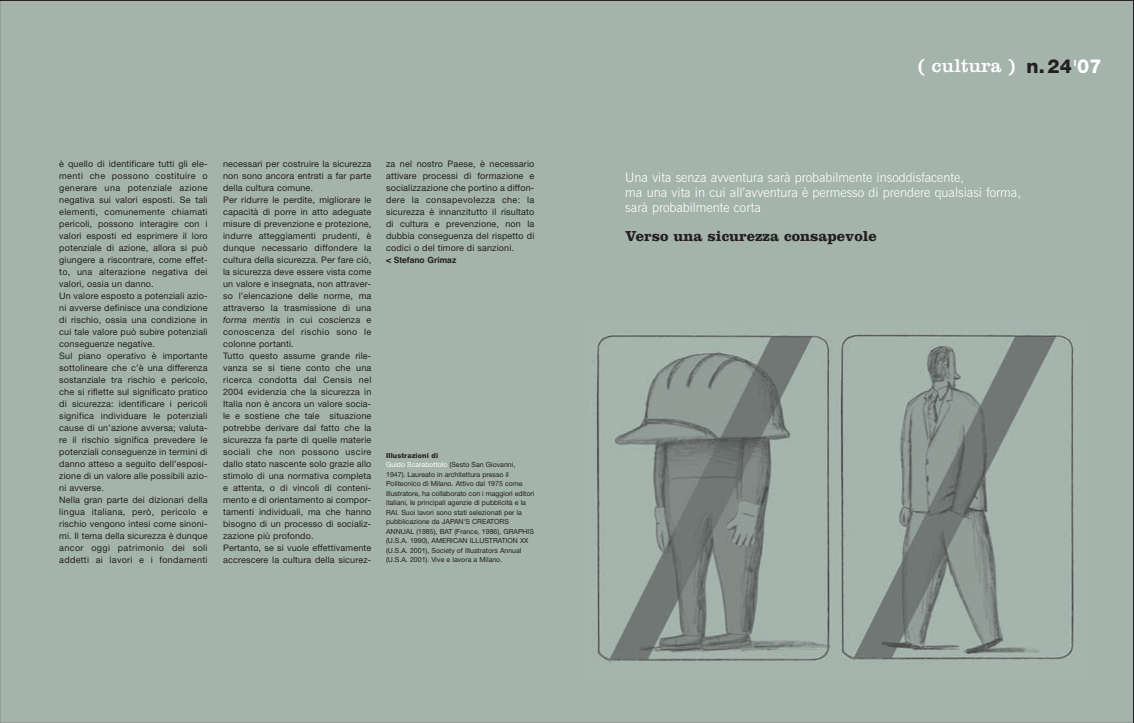
<style>
.page{position:relative;width:1134px;height:723px;background:#fff}
.page>*{position:absolute;margin:0;border:0;box-sizing:border-box;transform-origin:0 0}
.t1{font:19.3px "Clarendon";color:#fff}
.t2{font:800 19.3px "Helvetica Neue";color:#231f20}
.t3{font:700 15px "Clarendon";color:#231f20}
.t4{font:300 13px/15px "News Gothic BT";color:#fff}
.t5{font:9px/12px "Helvetica Neue LT Std";letter-spacing:.015em;color:#231f20}
.t6{font:700 8.5px "Helvetica";color:#231f20}
.t7{font:800 8.5px "Helvetica Neue";color:#fff}
.t8{font:7px/9.5px "Helvetica Neue";color:#231f20}
.s1{font-style:italic}
.s2{font-weight:800}
.s3{color:#fff}
</style>
<div class="page">
<div style="left:0;top:0;width:1133px;height:723px;background:#a4b3ab"></div>
<img style="left:596px;top:334px;width:234px;height:328px">
<img style="left:840px;top:334px;width:235px;height:327px">
<p class="t5" style="left:59px;top:158px;width:150px">è quello di identificare tutti gli ele&shy;menti che possono costituire o generare una potenziale azione negativa sui valori esposti. Se tali elementi, comunemente chiamati pericoli, possono interagire con i valori esposti ed esprimere il loro potenziale di azione, allora si può giungere a riscontrare, come effet&shy;to, una alterazione negativa dei valori, ossia un danno.<br>Un valore esposto a potenziali azio&shy;ni avverse definisce una condizione di rischio, ossia una condizione in cui tale valore può subire potenziali conseguenze negative.<br>Sul piano operativo è importante sottolineare che c’è una differenza sostanziale tra rischio e pericolo, che si riflette sul significato pratico di sicurezza: identificare i pericoli significa individuare le potenziali cause di un’azione avversa; valuta&shy;re il rischio significa prevedere le potenziali conseguenze in termini di danno atteso a seguito dell’esposi&shy;zione di un valore alle possibili azio&shy;ni avverse.<br>Nella gran parte dei dizionari della lingua italiana, però, pericolo e rischio vengono intesi come sinoni&shy;mi. Il tema della sicurezza è dunque ancor oggi patrimonio dei soli addetti ai lavori e i fondamenti</p>
<p class="t5" style="left:223px;top:158px;width:150px">necessari per costruire la sicurezza non sono ancora entrati a far parte della cultura comune.<br>Per ridurre le perdite, migliorare le capacità di porre in atto adeguate misure di prevenzione e protezione, indurre atteggiamenti prudenti, è dunque necessario diffondere la cultura della sicurezza. Per fare ciò, la sicurezza deve essere vista come un valore e insegnata, non attraver&shy;so l’elencazione delle norme, ma attraverso la trasmissione di una <span class="s1">forma mentis</span> in cui coscienza e conoscenza del rischio sono le colonne portanti.<br>Tutto questo assume grande rile&shy;vanza se si tiene conto che una ricerca condotta dal Censis nel 2004 evidenzia che la sicurezza in Italia non è ancora un valore socia&shy;le e sostiene che tale situazione potrebbe derivare dal fatto che la sicurezza fa parte di quelle materie sociali che non possono uscire dallo stato nascente solo grazie allo stimolo di una normativa completa e attenta, o di vincoli di conteni&shy;mento e di orientamento ai compor&shy;tamenti individuali, ma che hanno bisogno di un processo di socializ&shy;zazione più profondo.<br>Pertanto, se si vuole effettivamente accrescere la cultura della sicurez-</p>
<p class="t5" style="left:386px;top:158px;width:150px;text-align:justify">za nel nostro Paese, è necessario attivare processi di formazione e socializzazione che portino a diffon&shy;dere la consapevolezza che: la sicurezza è innanzitutto il risultato di cultura e prevenzione, non la dubbia conseguenza del rispetto di codici o del timore di sanzioni.</p>
<p class="t6" style="left:386px;top:256px;width:72px">&lt; Stefano Grimaz</p>
<p class="t8" style="left:386px;top:451px;width:150px"><span class="s2">Illustrazioni di<br></span><span class="s3">Guido Scarabottolo</span> (Sesto San Giovanni, 1947). Laureato in architettura presso il Politecnico di Milano. Attivo dal 1975 come illustratore, ha collaborato con i maggiori editori italiani, le principali agenzie di pubblicità e la RAI. Suoi lavori sono stati selezionati per la pubblicazione da JAPAN'S CREATORS ANNUAL (1985), BAT (France, 1986), GRAPHIS (U.S.A. 1990), AMERICAN ILLUSTRATION XX (U.S.A. 2001), Society of Illustrators Annual (U.S.A. 2001). Vive e lavora a Milano.</p>
<h1 class="t1" style="left:918px;top:59px;width:99px">( cultura )</h1>
<h1 class="t2" style="left:1026px;top:59px;width:76px">n.24 <span class="s3">07</span></h1>
<p class="t7" style="left:1074px;top:60px;width:4px">I</p>
<h3 class="t4" style="left:625px;top:171px;width:397px">Una vita senza avventura sarà probabilmente insoddisfacente,<br>ma una vita in cui all’avventura è permesso di prendere qualsiasi forma, sarà probabilmente corta</h3>
<h2 class="t3" style="left:625px;top:231px;width:253px">Verso una sicurezza consapevole</h2>
</div>
